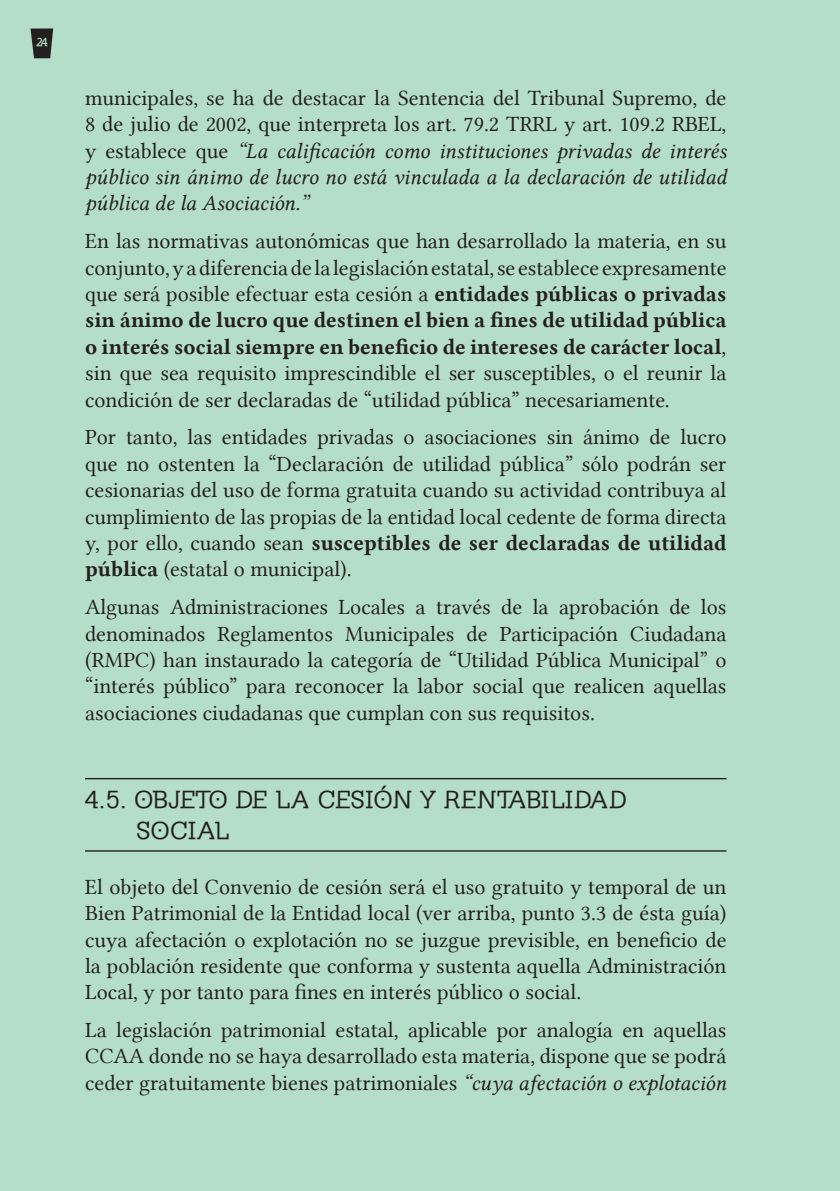
<style>
.page{position:relative;width:840px;height:1191px;background:#fff}
.page>*{position:absolute;margin:0;border:0;box-sizing:border-box;transform-origin:0 0}
.t1{font:500 26px/31.2px "Klein Slabserif";letter-spacing:.015em;color:#231f20}
.t2{font:22px/26.4px "Lin Libertine";color:#231f20;text-align:justify}
.t3{font:22px/26.4px "Lin Libertine B";color:#231f20}
.t4{font:22px/26.4px "Lin Libertine I";color:#231f20;text-align:justify}
.t5{font:700 12px "Klein Slabserif";color:#b5deca}
.s1{font-family:"Lin Libertine"}
.s2{font-family:"Lin Libertine B"}
.s3{font-family:"Lin Libertine I"}
</style>
<div class="page">
<div style="left:0;top:0;width:839px;height:1191px;background:#b5deca"></div>
<svg style="left:30px;top:28px;width:23px;height:30px"></svg>
<hr style="left:85px;top:778px;width:641px;height:1px;background:#231f20">
<hr style="left:85px;top:850px;width:641px;height:1px;background:#231f20">
<p class="t5" style="left:36px;top:35px;width:13px">24</p>
<p class="t2" style="left:85px;top:84px;width:642px">municipales, se ha de destacar la Sentencia del Tribunal Supremo, de<br>8 de julio de 2002, que interpreta los art. 79.2 TRRL y art. 109.2 RBEL,</p>
<p class="t4" style="left:85px;top:138px;width:642px"><span class="s1">y establece que</span> “La calificación como instituciones privadas de interés público sin ánimo de lucro no está vinculada a la declaración de utilidad pública de la Asociación.”</p>
<p class="t2" style="left:85px;top:228px;width:642px">En las normativas autonómicas que han desarrollado la materia, en su conjunto, y a diferencia de la legislación estatal, se establece expresamente que será posible efectuar esta cesión a <span class="s2">entidades públicas o privadas</span></p>
<p class="t3" style="left:85px;top:306px;width:642px">sin ánimo de lucro que destinen el bien a fines de utilidad pública o interés social siempre en beneficio de intereses de carácter local<span class="s1">,</span></p>
<p class="t2" style="left:85px;top:360px;width:642px">sin que sea requisito imprescindible el ser susceptibles, o el reunir la condición de ser declaradas de “utilidad pública” necesariamente.</p>
<p class="t2" style="left:85px;top:424px;width:642px">Por tanto, las entidades privadas o asociaciones sin ánimo de lucro que no ostenten la “Declaración de utilidad pública” sólo podrán ser cesionarias del uso de forma gratuita cuando su actividad contribuya al cumplimiento de las propias de la entidad local cedente de forma directa</p>
<p class="t3" style="left:85px;top:529px;width:642px"><span class="s1">y, por ello, cuando sean</span> susceptibles de ser declaradas de utilidad</p>
<p class="t2" style="left:85px;top:550px;width:642px;line-height:37.8px"><span class="s2">pública</span> (estatal o municipal).<br>Algunas Administraciones Locales a través de la aprobación de los</p>
<p class="t2" style="left:85px;top:620px;width:642px">denominados Reglamentos Municipales de Participación Ciudadana (RMPC) han instaurado la categoría de “Utilidad Pública Municipal” o “interés público” para reconocer la labor social que realicen aquellas asociaciones ciudadanas que cumplan con sus requisitos.</p>
<p class="t1" style="left:136px;top:783px;width:492px;text-indent:-51px">4.5. OBJETO DE LA CESIÓN Y RENTABILIDAD<br>SOCIAL</p>
<p class="t2" style="left:85px;top:873px;width:642px">El objeto del Convenio de cesión será el uso gratuito y temporal de un Bien Patrimonial de la Entidad local (ver arriba, punto 3.3 de ésta guía) cuya afectación o explotación no se juzgue previsible, en beneficio de la población residente que conforma y sustenta aquella Administración Local, y por tanto para fines en interés público o social.</p>
<p class="t2" style="left:85px;top:1016px;width:642px">La legislación patrimonial estatal, aplicable por analogía en aquellas CCAA donde no se haya desarrollado esta materia, dispone que se podrá ceder gratuitamente bienes patrimoniales <span class="s3">“cuya afectación o explotación</span></p>
</div>
